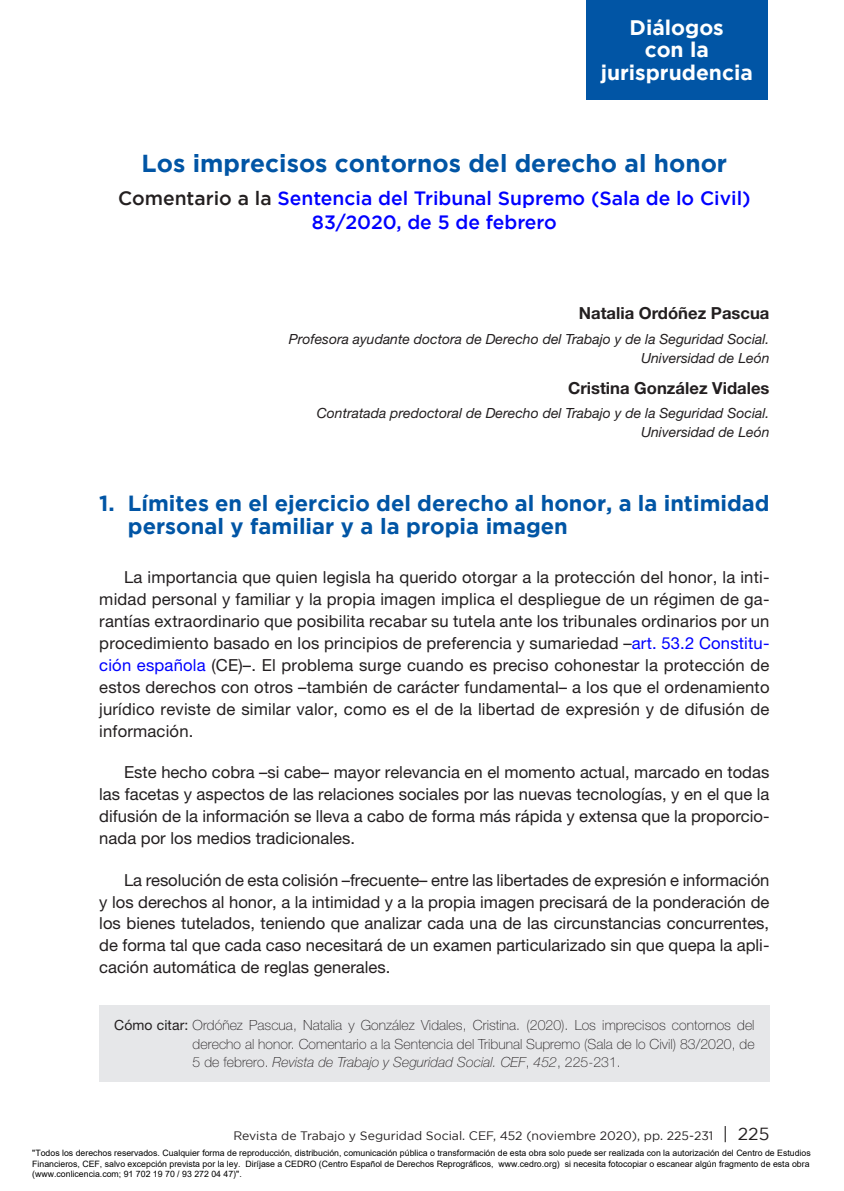
<style>
.page{position:relative;width:844px;height:1191px;background:#fff}
.page>*{position:absolute;margin:0;border:0;box-sizing:border-box;transform-origin:0 0}
.Título_NUEVO_FORMATO{font:700 24.5px "Gotham";color:#0155a5}
.epígrafe_1{font:700 21.88px/23.6px "Gotham";color:#0155a5}
.Título_NUEVO_FORMATO-2{font:700 21px/22.8px "Gotham";color:#fff;text-align:center}
.Subtitulo{font:500 19.25px/23.6px "Gotham";color:#00f;text-align:center}
.texto_normal{font:16.62px/21.9px "Helvetica Neue LT Std";color:#231f20;text-align:justify}
.Autor_Helv{font:700 16.62px "Helvetica Neue LT Std";color:#231f20}
.t1{font:100 14px/18.4px "Helvetica Neue LT Std";letter-spacing:.005em;color:#231f20;text-align:justify}
.Cargo_Helv{font:italic 14px "Helvetica Neue LT Std";color:#231f20}
.t2{font:12.25px "Gotham";color:#231f20}
.t3{font:8.75px/10.5px "Arial";color:#000}
.s1{color:#231f20}
.s2{color:#00f}
.s3{font-weight:400}
.s4{font-style:italic}
.s5{font-size:17.5px}
</style>
<div class="page">
<div style="left:585px;top:0;width:182px;height:99px;background:#0155a5"></div>
<div style="left:99px;top:1005px;width:670px;height:76px;background:#e6e7e9"></div>
<p class="Título_NUEVO_FORMATO-2" style="left:600px;top:15px;width:154px">Diálogos<br>con la jurisprudencia</p>
<p class="Título_NUEVO_FORMATO" style="left:142px;top:149px;width:587px">Los imprecisos contornos del derecho al honor</p>
<p class="Subtitulo" style="left:118px;top:186px;width:634px"><span class="s1">Comentario a la</span> Sentencia del Tribunal Supremo (Sala de lo Civil)<br>83/2020, de 5 de febrero</p>
<p class="Autor_Helv" style="left:578px;top:303px;width:192px">Natalia Ordóñez Pascua</p>
<p class="Cargo_Helv" style="left:289px;top:330px;width:482px">Profesora ayudante doctora de Derecho del Trabajo y de la Seguridad Social.</p>
<p class="Cargo_Helv" style="left:641px;top:349px;width:130px">Universidad de León</p>
<p class="Autor_Helv" style="left:568px;top:377px;width:203px">Cristina González Vidales</p>
<p class="Cargo_Helv" style="left:316px;top:404px;width:454px">Contratada predoctoral de Derecho del Trabajo y de la Seguridad Social.</p>
<p class="Cargo_Helv" style="left:641px;top:424px;width:130px">Universidad de León</p>
<p class="epígrafe_1" style="left:128px;top:490px;width:643px;text-indent:-29px">1. Límites en el ejercicio del derecho al honor, a la intimidad personal y familiar y a la propia imagen</p>
<p class="texto_normal" style="left:99px;top:566px;width:671px;text-indent:25px">La importancia que quien legisla ha querido otorgar a la protección del honor, la inti‑ midad personal y familiar y la propia imagen implica el despliegue de un régimen de ga‑ rantías extraordinario que posibilita recabar su tutela ante los tribunales ordinarios por un procedimiento basado en los principios de preferencia y sumariedad –<span class="s2">art. 53.2 Constitu‑ ción española</span> (CE)–. El problema surge cuando es preciso cohonestar la protección de estos derechos con otros –también de carácter fundamental– a los que el ordenamiento jurídico reviste de similar valor, como es el de la libertad de expresión y de difusión de información.</p>
<p class="texto_normal" style="left:99px;top:761px;width:671px;text-indent:25px">Este hecho cobra –si cabe– mayor relevancia en el momento actual, marcado en todas las facetas y aspectos de las relaciones sociales por las nuevas tecnologías, y en el que la difusión de la información se lleva a cabo de forma más rápida y extensa que la proporcio‑ nada por los medios tradicionales.</p>
<p class="texto_normal" style="left:99px;top:868px;width:671px;text-indent:25px">La resolución de esta colisión –frecuente– entre las libertades de expresión e información y los derechos al honor, a la intimidad y a la propia imagen precisará de la ponderación de los bienes tutelados, teniendo que analizar cada una de las circunstancias concurrentes, de forma tal que cada caso necesitará de un examen particularizado sin que quepa la apli‑ cación automática de reglas generales.</p>
<p class="t1" style="left:192px;top:1016px;width:563px;text-indent:-78px"><span class="s3">Cómo citar:</span> Ordóñez Pascua, Natalia y González Vidales, Cristina. (2020). Los imprecisos contornos del derecho al honor. Comentario a la Sentencia del Tribunal Supremo (Sala de lo Civil) 83/2020, de 5 de febrero. <span class="s4">Revista de Trabajo y Seguridad Social. CEF</span>, <span class="s4">452</span>, 225-231.</p>
<p class="t2" style="left:233px;top:1128px;width:537px">Revista de Trabajo y Seguridad Social. CEF, 452 (noviembre 2020), pp. 225-231 <span class="s5">| 225</span></p>
<p class="t3" style="left:32px;top:1147px;width:779px">"Todos los derechos reservados. Cualquier forma de reproducción, distribución, comunicación pública o transformación de esta obra solo puede ser realizada con la autorización del Centro de Estudios<br>Financieros, CEF, salvo excepción prevista por la ley. Diríjase a CEDRO (Centro Español de Derechos Reprográficos, www.cedro.org) si necesita fotocopiar o escanear algún fragmento de esta obra (www.conlicencia.com; 91 702 19 70 / 93 272 04 47)".</p>
</div>
